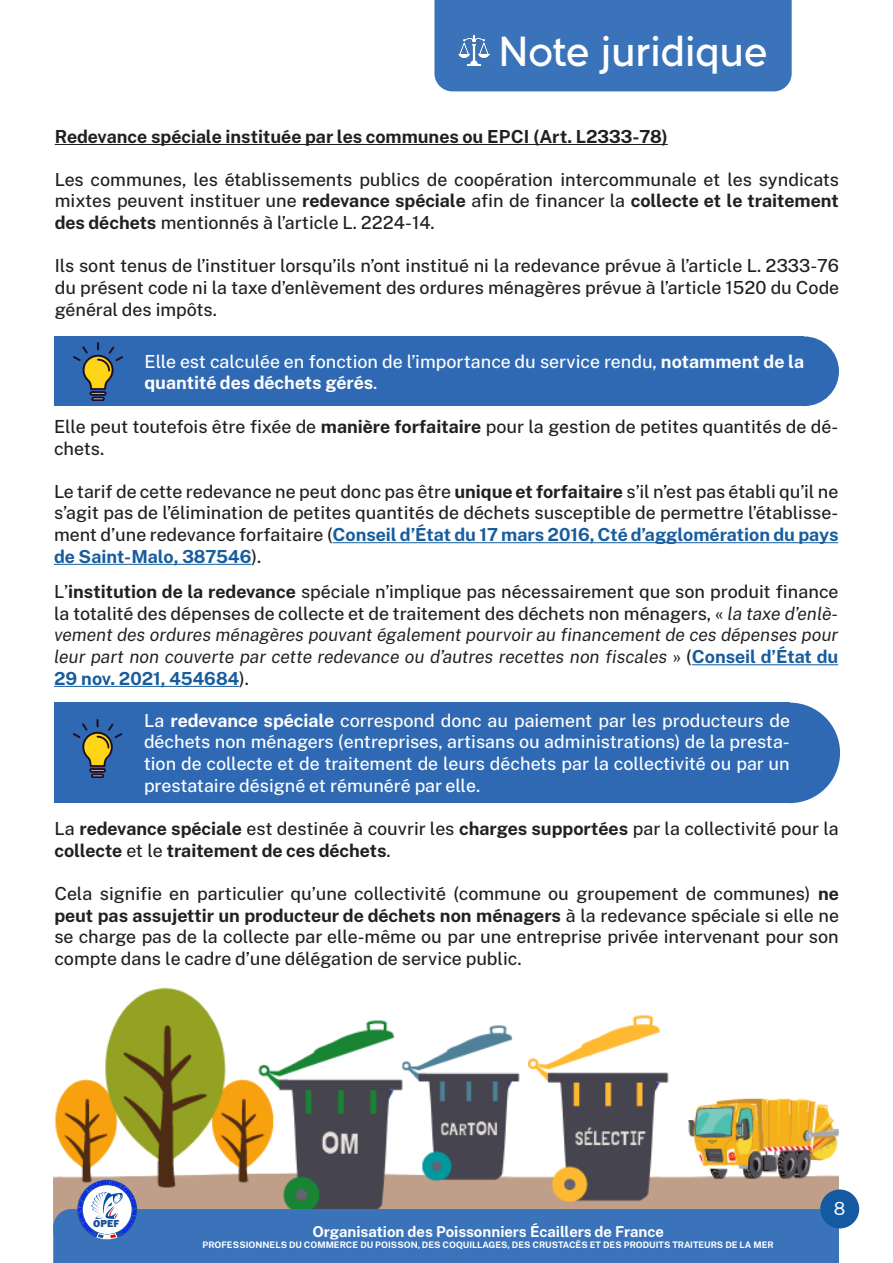
<style>
.page{position:relative;width:893px;height:1263px;background:#fff}
.page>*{position:absolute;margin:0;border:0;box-sizing:border-box;transform-origin:0 0}
.t1{font:500 40.5px "Almarose";color:#fff}
.t2{font:500 18px/21.6px "Public Sans";color:#231f20;text-align:justify}
.t3{font:italic 18px/21.6px "Public Sans";letter-spacing:-.005em;color:#231f20;text-align:justify}
.t4{font:500 18px/21.6px "Public Sans";color:#fff}
.t5{font:700 18px/21.6px "Public Sans";color:#231f20}
.t6{font:18px "Public Sans";color:#fff}
.t7{font:700 15px "Public Sans";color:#fff}
.t8{font:800 10.5px "Franklin Gothic";color:#17509b}
.t9{font:700 9px "Public Sans";color:#fff}
.s1{font-weight:700}
.s2{font-weight:700;color:#175d9e}
.s3{font-weight:500;font-style:normal}
.s4{font-weight:700;font-style:normal}
.s5{font-weight:700;font-style:normal;color:#175d9e}
.s6{font-weight:500}
</style>
<div class="page">
<img style="left:53px;top:987px;width:785px;height:194px">
<div style="left:434px;top:0;width:358px;height:91px;background:#3b73ba"></div>
<img style="left:459px;top:34px;width:31px;height:32px">
<div style="left:820px;top:1189px;width:39px;height:39px;background:#135aa3;border-radius:50%"></div>
<hr style="left:55px;top:144px;width:613px;height:1px;background:#231f20">
<div style="left:769px;top:336px;width:70px;height:70px;background:#2f69b3;border-radius:50%"></div>
<div style="left:55px;top:337px;width:749px;height:69px;background:#2f69b3"></div>
<img style="left:73px;top:342px;width:51px;height:59px">
<hr style="left:333px;top:542px;width:505px;height:1px;background:#175d9e">
<hr style="left:54px;top:564px;width:197px;height:1px;background:#175d9e">
<hr style="left:692px;top:664px;width:146px;height:1px;background:#175d9e">
<hr style="left:54px;top:686px;width:185px;height:1px;background:#175d9e">
<div style="left:740px;top:703px;width:100px;height:100px;background:#2f69b3;border-radius:50%"></div>
<div style="left:54px;top:703px;width:736px;height:100px;background:#2f69b3"></div>
<img style="left:73px;top:719px;width:50px;height:59px">
<svg style="left:53px;top:1181px;width:786px;height:82px;background:#617fa6"></svg>
<p class="t1" style="left:498px;top:26px;width:270px">Note juridique</p>
<p class="t5" style="left:55px;top:125px;width:615px">Redevance spéciale instituée par les communes ou EPCI (Art. L2333-78)</p>
<p class="t2" style="left:55px;top:168px;width:786px">Les communes, les établissements publics de coopération intercommunale et les syndicats mixtes peuvent instituer une <span class="s1">redevance spéciale</span> afin de financer la <span class="s1">collecte et le traitement des déchets</span> mentionnés à l’article L. 2224-14.</p>
<p class="t2" style="left:55px;top:254px;width:786px">Ils sont tenus de l’instituer lorsqu’ils n’ont institué ni la redevance prévue à l’article L. 2333-76 du présent code ni la taxe d’enlèvement des ordures ménagères prévue à l’article 1520 du Code général des impôts.</p>
<p class="t4" style="left:144px;top:349px;width:661px">Elle est calculée en fonction de l’importance du service rendu, <span class="s1">notamment de la quantité des déchets gérés</span>.</p>
<p class="t2" style="left:54px;top:415px;width:786px">Elle peut toutefois être fixée de <span class="s1">manière forfaitaire</span> pour la gestion de petites quantités de dé&shy;chets.</p>
<p class="t2" style="left:54px;top:479px;width:786px">Le tarif de cette redevance ne peut donc pas être <span class="s1">unique et forfaitaire</span> s’il n’est pas établi qu’il ne s’agit pas de l’élimination de petites quantités de déchets susceptible de permettre l’établisse&shy;ment d’une redevance forfaitaire (<span class="s2">Conseil d’État du 17 mars 2016, Cté d’agglomération du pays de Saint-Malo, 387546</span>).</p>
<p class="t3" style="left:54px;top:580px;width:786px"><span class="s3">L’</span><span class="s4">institution de la redevance</span> <span class="s3">spéciale n’implique pas nécessairement que son produit finance la totalité des dépenses de collecte et de traitement des déchets non ménagers, «</span> la taxe d’enlè&shy;vement des ordures ménagères pouvant également pourvoir au financement de ces dépenses pour leur part non couverte par cette redevance ou d’autres recettes non fiscales <span class="s3">» (</span><span class="s5">Conseil d’État du 29 nov. 2021, 454684</span><span class="s3">).</span></p>
<p class="t4" style="left:144px;top:708px;width:647px;text-align:justify">La <span class="s1">redevance spéciale</span> correspond donc au paiement par les producteurs de déchets non ménagers (entreprises, artisans ou administrations) de la presta&shy;tion de collecte et de traitement de leurs déchets par la collectivité ou par un prestataire désigné et rémunéré par elle.</p>
<p class="t5" style="left:54px;top:817px;width:786px"><span class="s6">La</span> redevance spéciale <span class="s6">est destinée à couvrir les</span> charges supportées <span class="s6">par la collectivité pour la </span>collecte <span class="s6">et le</span> traitement de ces déchets<span class="s6">.</span></p>
<p class="t2" style="left:54px;top:882px;width:786px">Cela signifie en particulier qu’une collectivité (commune ou groupement de communes) <span class="s1">ne peut pas assujettir un producteur de déchets non ménagers</span> à la redevance spéciale si elle ne se charge pas de la collecte par elle-même ou par une entreprise privée intervenant pour son compte dans le cadre d’une délégation de service public.</p>
<p class="t8" style="left:93px;top:1217px;width:27px">OPEF</p>
<p class="t7" style="left:312px;top:1220px;width:353px">Organisation des Poissonniers Écaillers de France</p>
<p class="t9" style="left:202px;top:1237px;width:573px">PROFESSIONNELS DU COMMERCE DU POISSON, DES COQUILLAGES, DES CRUSTACÉS ET DES PRODUITS TRAITEURS DE LA MER</p>
<p class="t6" style="left:834px;top:1195px;width:13px">8</p>
</div>
